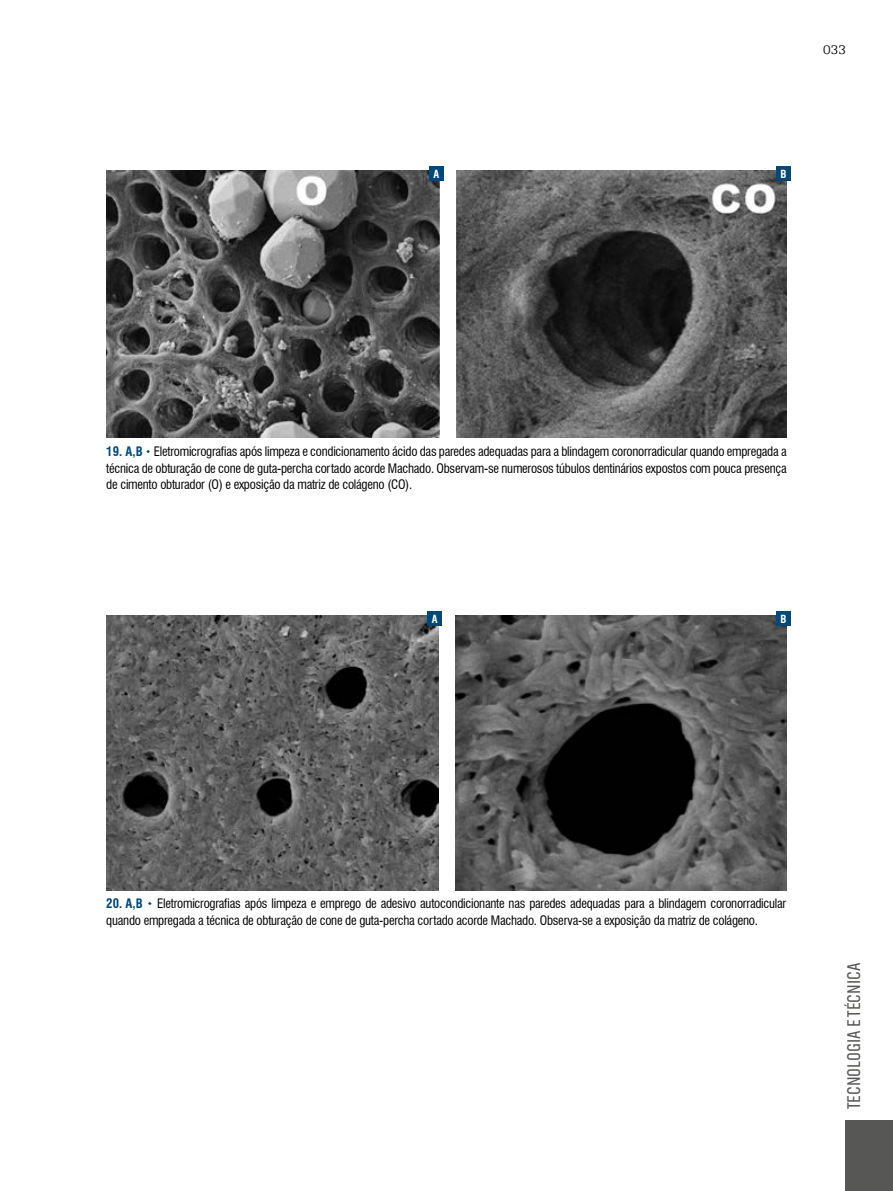
<style>
.page{position:relative;width:893px;height:1191px;background:#fff}
.page>*{position:absolute;margin:0;border:0;box-sizing:border-box;transform-origin:0 0}
.t1{font:18.9px "Akhand";color:#575756}
.t2{font:condensed 12.75px/16.5px "Swiss 721 BT";letter-spacing:-.02em;color:#000;text-align:justify}
.t3{font:12.75px "ATF Antique L";color:#000}
.t4{font:800 12px "Akhand";color:#fff}
.s1{font-weight:700;color:#004876}
</style>
<div class="page">
<div style="left:846px;top:1121px;width:47px;height:70px;background:#575756"></div>
<img style="left:107px;top:171px;width:332px;height:266px">
<img style="left:457px;top:170px;width:330px;height:267px">
<img style="left:107px;top:615px;width:331px;height:275px">
<img style="left:455px;top:615px;width:332px;height:275px">
<div style="left:429px;top:166px;width:15px;height:15px;background:#004876"></div>
<div style="left:427px;top:611px;width:15px;height:15px;background:#004876"></div>
<div style="left:776px;top:166px;width:15px;height:15px;background:#004876"></div>
<div style="left:776px;top:611px;width:15px;height:15px;background:#004876"></div>
<p class="t4" style="left:433px;top:167px;width:7px">A</p>
<p class="t3" style="left:823px;top:43px;width:24px">033</p>
<p class="t4" style="left:780px;top:167px;width:7px">B</p>
<p class="t2" style="left:106px;top:443px;width:682px"><span class="s1">19. A,B</span> Eletromicrografias após limpeza e condicionamento ácido das paredes adequadas para a blindagem coronorradicular quando empregada a técnica de obturação de cone de guta-percha cortado acorde Machado. Observam-se numerosos túbulos dentinários expostos com pouca presença de cimento obturador (O) e exposição da matriz de colágeno (CO).</p>
<p class="t4" style="left:432px;top:612px;width:7px">A</p>
<p class="t4" style="left:780px;top:612px;width:7px">B</p>
<p class="t2" style="left:106px;top:895px;width:681px"><span class="s1">20. A,B</span> Eletromicrografias após limpeza e emprego de adesivo autocondicionante nas paredes adequadas para a blindagem coronorradicular quando empregada a técnica de obturação de cone de guta-percha cortado acorde Machado. Observa-se a exposição da matriz de colágeno.</p>
<h1 class="t1" style="left:844px;top:1109px;width:148px;rotate:-90deg">TECNOLOGIA E TÉCNICA</h1>
</div>
